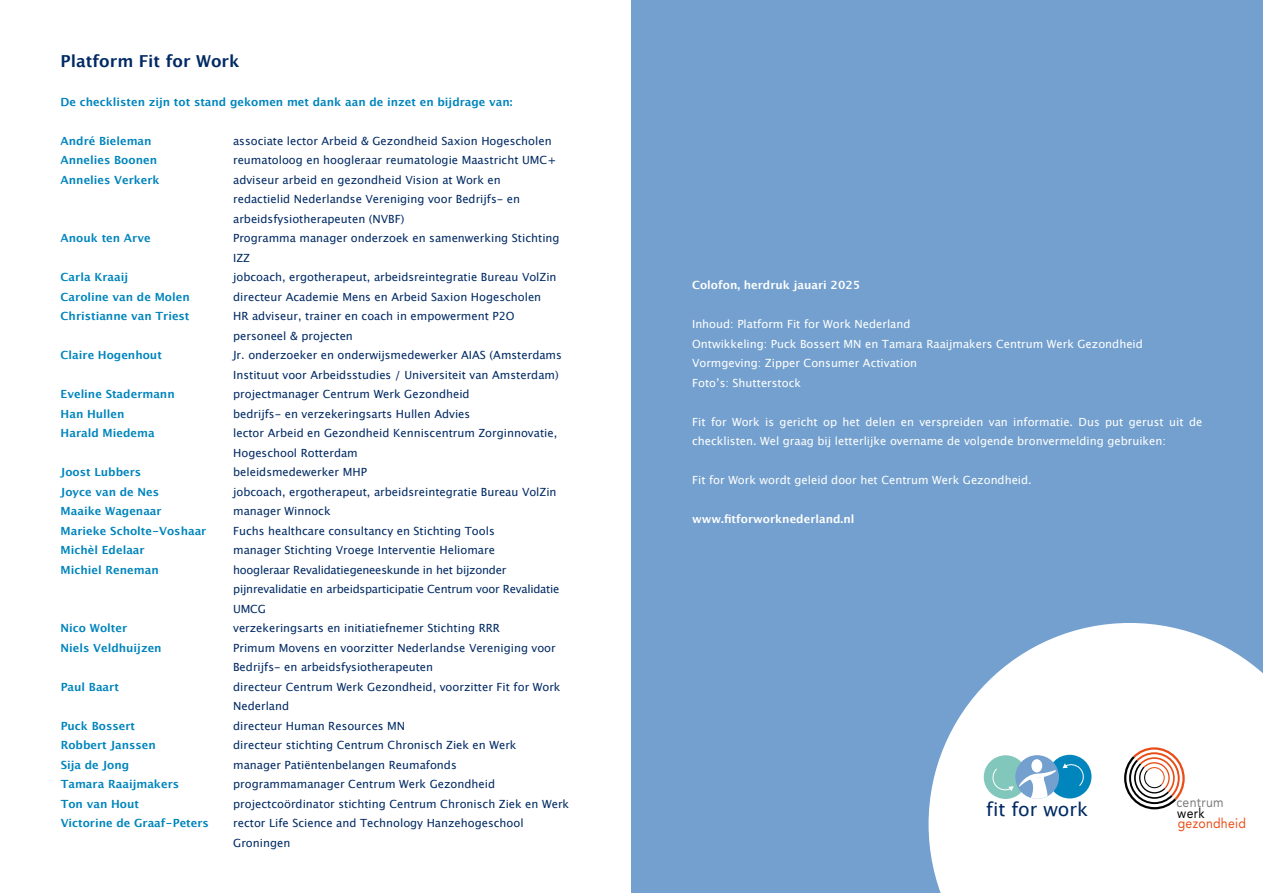
<style>
.page{position:relative;width:1263px;height:893px;background:#fff}
.page>*{position:absolute;margin:0;border:0;box-sizing:border-box;transform-origin:0 0}
.t1{font:18.75px "Lucida Grande";color:#002a64}
.t2{font:700 16.5px "Lucida Grande";color:#002a64}
.t3{font:13.8px "Avenir LT";letter-spacing:.025em;color:#e94c16;scale:.89 1}
.t4{font:13.8px "Avenir LT";letter-spacing:.025em;color:#7a7b7a;scale:.89 1}
.t5{font:13.8px "Avenir LT";color:#000;scale:.89 1}
.t6{font:11.25px/19.5px "Lucida Grande";color:#002a64}
.t7{font:700 11.25px "Lucida Grande";color:#0085bd}
.t8{font:11.25px/19.5px "Lucida Grande";color:#fff}
.t9{font:11.25px/19.5px "Lucida Grande";letter-spacing:-.02em;color:#002a64}
.t10{font:700 11.25px "Lucida Grande";color:#fff}
</style>
<div class="page">
<div style="left:631px;top:0;width:632px;height:893px;background:#73a0ce"></div>
<svg style="left:928px;top:623px;width:335px;height:270px;background:#ebf1f8"></svg>
<div style="left:984px;top:755px;width:43px;height:44px;background:#82c7bb;border-radius:50%"></div>
<div style="left:1048px;top:755px;width:43px;height:43px;background:#0085bd;border-radius:50%"></div>
<div style="left:1015px;top:755px;width:44px;height:44px;background:#73a0ce;border-radius:50%"></div>
<svg style="left:1062px;top:763px;width:22px;height:23px"></svg>
<div style="left:1031px;top:759px;width:11px;height:13px;background:#fff;border-radius:50%"></div>
<svg style="left:991px;top:768px;width:65px;height:31px"></svg>
<svg style="left:1123px;top:746px;width:63px;height:64px;background:#d8c2bb"></svg>
<h2 class="t2" style="left:61px;top:48px;width:180px">Platform Fit for Work</h2>
<p class="t7" style="left:61px;top:93px;width:454px">De checklisten zijn tot stand gekomen met dank aan de inzet en bijdrage van:</p>
<p class="t7" style="left:61px;top:132px;width:93px">André Bieleman</p>
<p class="t6" style="left:233px;top:131px;width:320px">associate lector Arbeid &amp; Gezondheid Saxion Hogescholen</p>
<p class="t7" style="left:61px;top:151px;width:98px">Annelies Boonen</p>
<p class="t6" style="left:233px;top:151px;width:325px">reumatoloog en hoogleraar reumatologie Maastricht UMC+</p>
<p class="t7" style="left:61px;top:171px;width:101px">Annelies Verkerk</p>
<p class="t6" style="left:233px;top:170px;width:289px">adviseur arbeid en gezondheid Vision at Work en redactielid Nederlandse Vereniging voor Bedrijfs- en arbeidsfysiotherapeuten (NVBF)</p>
<p class="t7" style="left:61px;top:229px;width:92px">Anouk ten Arve</p>
<p class="t6" style="left:233px;top:229px;width:328px">Programma manager onderzoek en samenwerking Stichting<br>IZZ</p>
<p class="t7" style="left:61px;top:268px;width:69px">Carla Kraaij</p>
<p class="t6" style="left:233px;top:268px;width:325px">jobcoach, ergotherapeut, arbeidsreintegratie Bureau VolZin</p>
<p class="t7" style="left:61px;top:288px;width:131px">Caroline van de Molen</p>
<p class="t6" style="left:233px;top:287px;width:310px">directeur Academie Mens en Arbeid Saxion Hogescholen</p>
<p class="t7" style="left:61px;top:307px;width:130px">Christianne van Triest</p>
<p class="t6" style="left:233px;top:307px;width:283px">HR adviseur, trainer en coach in empowerment P2O personeel &amp; projecten</p>
<p class="t7" style="left:61px;top:346px;width:103px">Claire Hogenhout</p>
<p class="t6" style="left:233px;top:346px;width:330px">Jr. onderzoeker en onderwijsmedewerker AIAS (Amsterdams<br>Instituut voor Arbeidsstudies / Universiteit van Amsterdam)</p>
<p class="t7" style="left:61px;top:385px;width:116px">Eveline Stadermann</p>
<p class="t6" style="left:233px;top:385px;width:238px">projectmanager Centrum Werk Gezondheid</p>
<p class="t7" style="left:61px;top:405px;width:65px">Han Hullen</p>
<p class="t6" style="left:233px;top:404px;width:239px">bedrijfs- en verzekeringsarts Hullen Advies</p>
<p class="t7" style="left:61px;top:424px;width:95px">Harald Miedema</p>
<p class="t6" style="left:233px;top:424px;width:326px">lector Arbeid en Gezondheid Kenniscentrum Zorginnovatie,<br>Hogeschool Rotterdam</p>
<p class="t7" style="left:61px;top:463px;width:82px">Joost Lubbers</p>
<p class="t6" style="left:233px;top:463px;width:135px">beleidsmedewerker MHP</p>
<p class="t7" style="left:61px;top:483px;width:100px">Joyce van de Nes</p>
<p class="t6" style="left:233px;top:482px;width:325px">jobcoach, ergotherapeut, arbeidsreintegratie Bureau VolZin</p>
<p class="t7" style="left:61px;top:502px;width:103px">Maaike Wagenaar</p>
<p class="t6" style="left:233px;top:502px;width:99px">manager Winnock</p>
<p class="t7" style="left:61px;top:522px;width:147px">Marieke Scholte-Voshaar</p>
<p class="t6" style="left:233px;top:521px;width:263px">Fuchs healthcare consultancy en Stichting Tools</p>
<p class="t7" style="left:61px;top:541px;width:86px">Michèl Edelaar</p>
<p class="t6" style="left:233px;top:541px;width:263px">manager Stichting Vroege Interventie Heliomare</p>
<p class="t7" style="left:61px;top:561px;width:100px">Michiel Reneman</p>
<p class="t9" style="left:233px;top:560px;width:328px">hoogleraar Revalidatiegeneeskunde in het bijzonder pijnrevalidatie en arbeidsparticipatie Centrum voor Revalidatie<br>UMCG</p>
<p class="t7" style="left:61px;top:619px;width:68px">Nico Wolter</p>
<p class="t6" style="left:233px;top:619px;width:268px">verzekeringsarts en initiatiefnemer Stichting RRR</p>
<p class="t7" style="left:61px;top:639px;width:103px">Niels Veldhuijzen</p>
<p class="t6" style="left:233px;top:638px;width:324px">Primum Movens en voorzitter Nederlandse Vereniging voor<br>Bedrijfs- en arbeidsfysiotherapeuten</p>
<p class="t7" style="left:61px;top:678px;width:60px">Paul Baart</p>
<p class="t6" style="left:233px;top:677px;width:329px">directeur Centrum Werk Gezondheid, voorzitter Fit for Work<br>Nederland</p>
<p class="t7" style="left:61px;top:717px;width:76px">Puck Bossert</p>
<p class="t6" style="left:233px;top:716px;width:174px">directeur Human Resources MN</p>
<p class="t7" style="left:61px;top:736px;width:97px">Robbert Janssen</p>
<p class="t6" style="left:233px;top:736px;width:285px">directeur stichting Centrum Chronisch Ziek en Werk</p>
<p class="t7" style="left:61px;top:756px;width:70px">Sija de Jong</p>
<p class="t6" style="left:233px;top:755px;width:225px">manager Patiëntenbelangen Reumafonds</p>
<p class="t7" style="left:61px;top:775px;width:120px">Tamara Raaijmakers</p>
<p class="t6" style="left:233px;top:775px;width:263px">programmamanager Centrum Werk Gezondheid</p>
<p class="t7" style="left:61px;top:795px;width:80px">Ton van Hout</p>
<p class="t6" style="left:233px;top:794px;width:337px">projectcoördinator stichting Centrum Chronisch Ziek en Werk</p>
<p class="t7" style="left:61px;top:814px;width:150px">Victorine de Graaf-Peters</p>
<p class="t6" style="left:233px;top:814px;width:292px">rector Life Science and Technology Hanzehogeschool<br>Groningen</p>
<p class="t10" style="left:692px;top:276px;width:170px">Colofon, herdruk jauari 2025</p>
<p class="t8" style="left:692px;top:315px;width:452px">Inhoud: Platform Fit for Work Nederland<br>Ontwikkeling: Puck Bossert MN en Tamara Raaijmakers Centrum Werk Gezondheid Vormgeving: Zipper Consumer Activation<br>Foto’s: Shutterstock</p>
<p class="t8" style="left:692px;top:412px;width:512px">Fit for Work is gericht op het delen en verspreiden van informatie. Dus put gerust uit de checklisten. Wel graag bij letterlijke overname de volgende bronvermelding gebruiken:</p>
<p class="t8" style="left:692px;top:471px;width:341px">Fit for Work wordt geleid door het Centrum Werk Gezondheid.</p>
<p class="t10" style="left:692px;top:510px;width:164px">www.fitforworknederland.nl</p>
<p class="t4" style="left:1176px;top:795px;width:55px">centrum</p>
<p class="t3" style="left:1178px;top:815px;width:78px">gezondheid</p>
<h1 class="t1" style="left:986px;top:799px;width:104px">fit for work</h1>
<p class="t5" style="left:1177px;top:805px;width:32px">werk</p>
</div>
